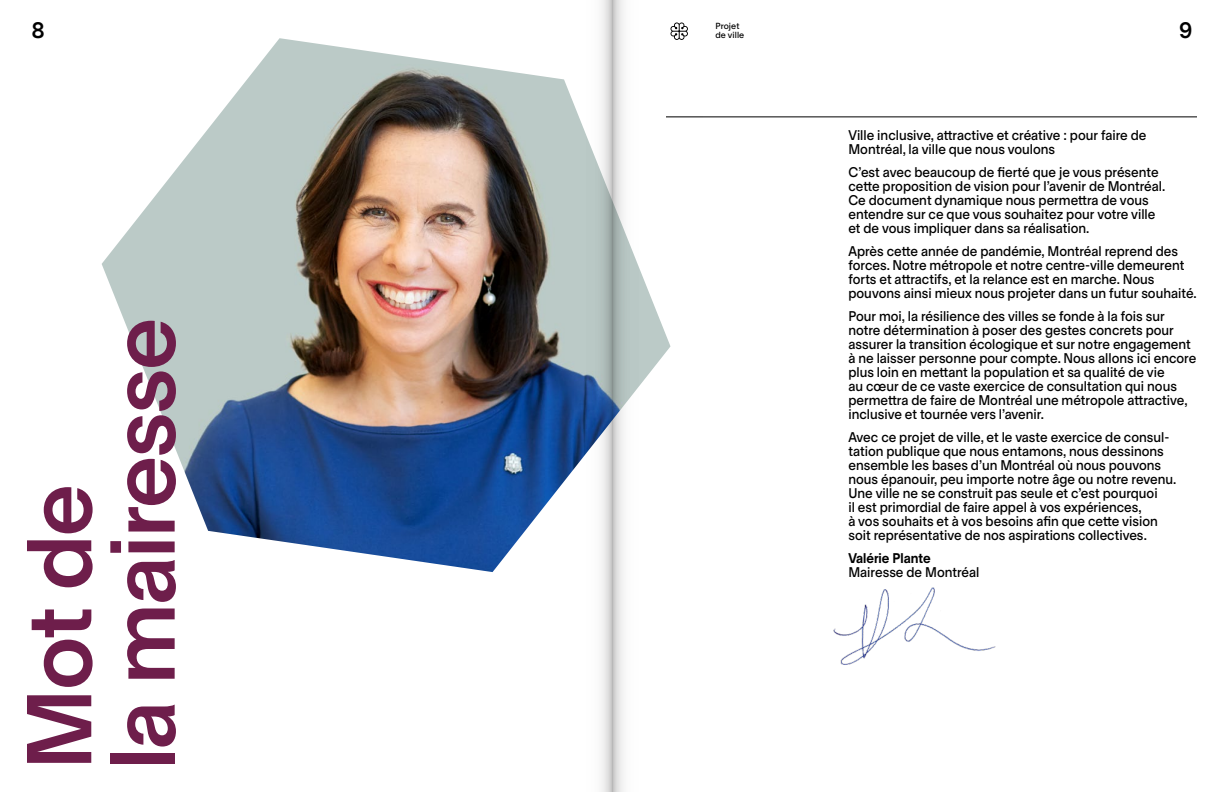
<style>
.page{position:relative;width:1224px;height:792px;background:#fff}
.page>*{position:absolute;margin:0;border:0;box-sizing:border-box;transform-origin:0 0}
.t1{font:600 88.2px/83.4px "Superpose";letter-spacing:-.02em;color:#6e1e4b}
.t2{font:600 21.5px "Superpose";color:#000}
.t3{font:500 13.5px/14px "Superpose";color:#000;scale:.95 1}
.t4{font:700 13.5px "Superpose";color:#000;scale:.95 1}
.t5{font:500 8.5px/9.5px "Superpose";letter-spacing:.01em;color:#000}
</style>
<div class="page">
<hr style="left:666px;top:117px;width:531px;height:1px;background:#000">
<img style="left:102px;top:38px;width:419px;height:534px">
<img style="left:833px;top:587px;width:163px;height:78px">
<svg style="left:612px;top:0;width:91px;height:792px"></svg>
<svg style="left:521px;top:0;width:91px;height:792px"></svg>
<h2 class="t2" style="left:32px;top:15px;width:15px">8</h2>
<h2 class="t2" style="left:1179px;top:15px;width:15px">9</h2>
<p class="t5" style="left:715px;top:21px;width:30px">Projet de ville</p>
<h1 class="t1" style="left:15px;top:770px;width:454px;rotate:-90deg">Mot de<br>la mairesse</h1>
<p class="t3" style="left:848px;top:128px;width:315px">Ville inclusive, attractive et créative : pour faire de<br>Montréal, la ville que nous voulons</p>
<p class="t3" style="left:848px;top:165px;width:335px">C’est avec beaucoup de fierté que je vous présente cette proposition de vision pour l’avenir de Montréal.<br>Ce document dynamique nous permettra de vous entendre sur ce que vous souhaitez pour votre ville et de vous impliquer dans sa réalisation.</p>
<p class="t3" style="left:848px;top:244px;width:368px">Après cette année de pandémie, Montréal reprend des forces. Notre métropole et notre centre-ville demeurent forts et attractifs, et la relance est en marche. Nous pouvons ainsi mieux nous projeter dans un futur souhaité.</p>
<p class="t3" style="left:848px;top:309px;width:368px">Pour moi, la résilience des villes se fonde à la fois sur notre détermination à poser des gestes concrets pour assurer la transition écologique et sur notre engagement à ne laisser personne pour compte. Nous allons ici encore plus loin en mettant la population et sa qualité de vie<br>au cœur de ce vaste exercice de consultation qui nous permettra de faire de Montréal une métropole attractive, inclusive et tournée vers l’avenir.</p>
<p class="t3" style="left:848px;top:430px;width:347px">Avec ce projet de ville, et le vaste exercice de consul&shy;tation publique que nous entamons, nous dessinons ensemble les bases d’un Montréal où nous pouvons nous épanouir, peu importe notre âge ou notre revenu.<br>Une ville ne se construit pas seule et c’est pourquoi<br>il est primordial de faire appel à vos expériences,<br>à vos souhaits et à vos besoins afin que cette vision soit représentative de nos aspirations collectives.</p>
<p class="t4" style="left:848px;top:548px;width:88px">Valérie Plante</p>
<p class="t3" style="left:848px;top:565px;width:139px">Mairesse de Montréal</p>
</div>
